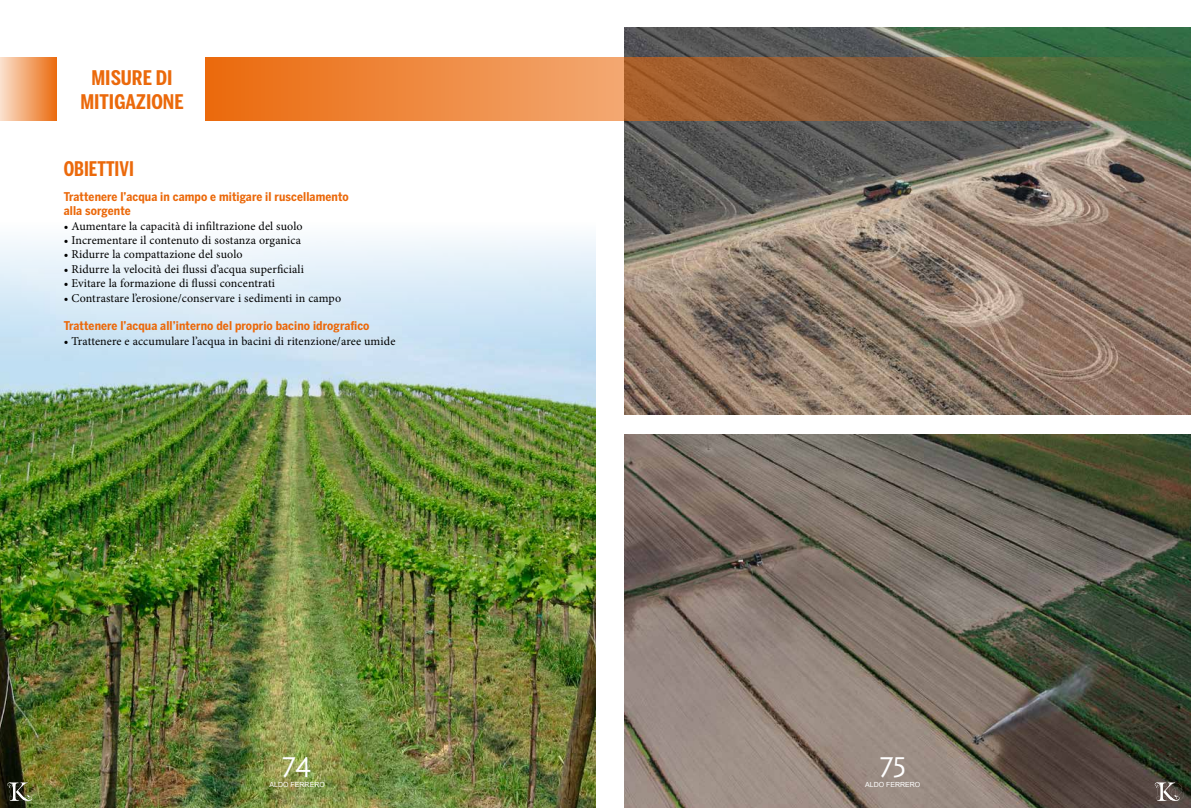
<style>
.page{position:relative;width:1191px;height:808px;background:#fff}
.page>*{position:absolute;margin:0;border:0;box-sizing:border-box;transform-origin:0 0}
.t1{font:30px "Aquazur";color:#fff}
.t2{font:700 20px/24px "Benton Sans Comp";color:#eb690b;text-align:center;scale:1.1 1}
.t3{font:700 20px "Benton Sans Comp";color:#eb690b}
.t4{font:12px "Minion Pro";letter-spacing:.01em;color:#000}
.t5{font:700 12px/14.4px "Benton Sans Cond";letter-spacing:.01em;color:#eb690b}
.t6{font:7px "Arial";color:#fff}
</style>
<div class="page">
<img style="left:624px;top:27px;width:567px;height:387px">
<img style="left:624px;top:435px;width:567px;height:373px">
<img style="left:0;top:364px;width:595px;height:444px">
<svg style="left:7px;top:782px;width:29px;height:19px"></svg>
<svg style="left:1154px;top:782px;width:29px;height:19px"></svg>
<div style="left:0;top:222px;width:595px;height:142px;background:linear-gradient(to bottom,#fafdfe,#c1ddf2)"></div>
<svg style="left:206px;top:57px;width:985px;height:63px;background:#ac723c"></svg>
<div style="left:0;top:57px;width:57px;height:63px;background:linear-gradient(to right,#fae1ce,#eb6b0f)"></div>
<h2 class="t2" style="left:80px;top:65px;width:95px">MISURE DI<br>MITIGAZIONE</h2>
<h2 class="t3" style="left:64px;top:157px;width:9px">OBIETTI</h2>
<h2 class="t3" style="left:119px;top:157px;width:14px">VI</h2>
<p class="t5" style="left:64px;top:189px;width:286px">Trattenere l’acqua in campo e mitigare il ruscellamento alla sorgente</p>
<p class="t4" style="left:64px;top:218px;width:240px">• Aumentare la capacità di infiltrazione del suolo</p>
<p class="t4" style="left:64px;top:232px;width:239px">• Incrementare il contenuto di sostanza organica</p>
<p class="t4" style="left:64px;top:247px;width:180px">• Ridurre la compattazione del suolo</p>
<p class="t4" style="left:64px;top:261px;width:242px">• Ridurre la velocità dei flussi d’acqua superficiali</p>
<p class="t4" style="left:64px;top:275px;width:213px">• Evitare la formazione di flussi concentrati</p>
<p class="t4" style="left:64px;top:290px;width:279px">• Contrastare l’erosione/conservare i sedimenti in campo</p>
<p class="t5" style="left:64px;top:319px;width:307px">Trattenere l’acqua all’interno del proprio bacino idrografico</p>
<p class="t4" style="left:64px;top:333px;width:333px">• Trattenere e accumulare l’acqua in bacini di ritenzione/aree umide</p>
<h1 class="t1" style="left:282px;top:746px;width:31px">74</h1>
<p class="t6" style="left:270px;top:780px;width:57px">ALDO FERRERO</p>
<h1 class="t1" style="left:879px;top:746px;width:27px">75</h1>
<p class="t6" style="left:865px;top:780px;width:57px">ALDO FERRERO</p>
</div>
